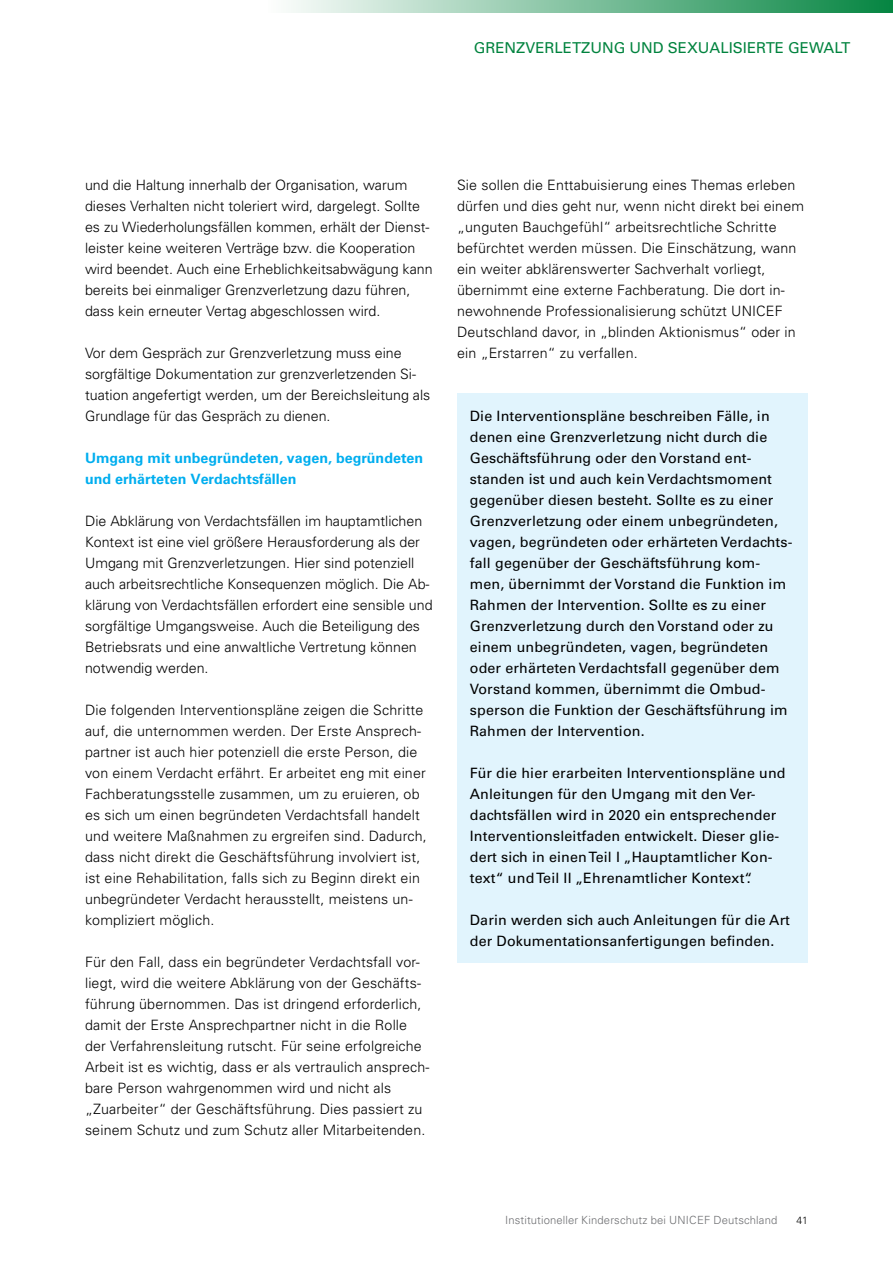
<style>
.page{position:relative;width:893px;height:1263px;background:#fff}
.page>*{position:absolute;margin:0;border:0;box-sizing:border-box;transform-origin:0 0}
.t1{font:15px "Univers LT Std";color:#00833e}
.t2{font:300 14.25px/21px "Univers";letter-spacing:.01em;color:#000}
.t3{font:14.25px/21px "Univers LT Std";letter-spacing:.01em;color:#000}
.t4{font:700 14.25px/21px "Univers CE";color:#00aeef}
.t5{font:300 11.25px "Univers LT Std";letter-spacing:.01em;color:#6d6e71}
.t6{font:300 10.5px "Univers LT Std";color:#000}
</style>
<div class="page">
<div style="left:457px;top:393px;width:351px;height:570px;background:#e1f4fd"></div>
<svg style="left:291px;top:0;width:602px;height:13px"></svg>
<p class="t1" style="left:474px;top:39px;width:11px">Grenzver</p>
<p class="t1" style="left:554px;top:39px;width:19px">letzun</p>
<p class="t1" style="left:614px;top:39px;width:28px">g und</p>
<p class="t1" style="left:668px;top:39px;width:70px">sexualisierte</p>
<p class="t1" style="left:788px;top:39px;width:13px">Gew</p>
<p class="t1" style="left:823px;top:39px;width:24px">alt</p>
<p class="t2" style="left:85px;top:175px;width:349px">und die Haltung innerhalb der Organisation, warum dieses Verhalten nicht toleriert wird, dargelegt. Sollte es zu Wiederholungsfällen kommen, erhält der Dienst&shy;leister keine weiteren Verträge bzw. die Kooperation wird beendet. Auch eine Erheblichkeitsabwägung kann bereits bei einmaliger Grenzverletzung dazu führen, dass kein erneuter Vertag abgeschlossen wird.</p>
<p class="t2" style="left:85px;top:343px;width:347px">Vor dem Gespräch zur Grenzverletzung muss eine sorgfältige Dokumentation zur grenzverletzenden Si&shy;tuation angefertigt werden, um der Bereichsleitung als Grundlage für das Gespräch zu dienen.</p>
<p class="t4" style="left:85px;top:448px;width:340px">Umgang mit unbegründeten, vagen, begründeten und erhärteten Verdachtsfällen</p>
<p class="t2" style="left:85px;top:511px;width:349px">Die Abklärung von Verdachtsfällen im hauptamtlichen Kontext ist eine viel größere Herausforderung als der Umgang mit Grenzverletzungen. Hier sind potenziell auch arbeitsrechtliche Konsequenzen möglich. Die Ab&shy;klärung von Verdachtsfällen erfordert eine sensible und sorgfältige Umgangsweise. Auch die Beteiligung des Betriebsrats und eine anwaltliche Vertretung können notwendig werden.</p>
<p class="t2" style="left:85px;top:700px;width:343px">Die folgenden Interventionspläne zeigen die Schritte auf, die unternommen werden. Der Erste Ansprech&shy;partner ist auch hier potenziell die erste Person, die von einem Verdacht erfährt. Er arbeitet eng mit einer Fachberatungsstelle zusammen, um zu eruieren, ob es sich um einen begründeten Verdachtsfall handelt und weitere Maßnahmen zu ergreifen sind. Dadurch, dass nicht direkt die Geschäftsführung involviert ist, ist eine Rehabilitation, falls sich zu Beginn direkt ein unbegründeter Verdacht herausstellt, meistens un&shy;kompliziert möglich.</p>
<p class="t2" style="left:85px;top:952px;width:346px">Für den Fall, dass ein begründeter Verdachtsfall vor&shy;liegt, wird die weitere Abklärung von der Geschäfts&shy;führung übernommen. Das ist dringend erforderlich, damit der Erste Ansprechpartner nicht in die Rolle der Verfahrensleitung rutscht. Für seine erfolgreiche Arbeit ist es wichtig, dass er als vertraulich ansprech&shy;bare Person wahrgenommen wird und nicht als „Zuarbeiter“ der Geschäftsführung. Dies passiert zu seinem Schutz und zum Schutz aller Mitarbeitenden.</p>
<p class="t2" style="left:457px;top:175px;width:348px">Sie sollen die Enttabuisierung eines Themas erleben dürfen und dies geht nur, wenn nicht direkt bei einem „unguten Bauchgefühl“ arbeitsrechtliche Schritte befürchtet werden müssen. Die Einschätzung, wann ein weiter abklärenswerter Sachverhalt vorliegt, übernimmt eine externe Fachberatung. Die dort in&shy;newohnende Professionalisierung schützt UNICEF Deutschland davor, in „blinden Aktionismus“ oder in ein „Erstarren“ zu verfallen.</p>
<p class="t3" style="left:470px;top:406px;width:324px">Die Interventionspläne beschreiben Fälle, in denen eine G renzverletzung nicht durch die<br>G eschäftsführung oder den Vorstand ent&shy;standen ist und auch kein Verdachtsmoment gegenüber diesen besteht. Sollte es zu einer<br>G renzverletzung oder einem unbegründeten, vagen, begründeten oder erhärteten Verdachts&shy;fall gegenüber der Geschäftsführung kom&shy;men, übernimmt der Vorstand die Funktion im Rahmen der Intervention. Sollte es zu einer<br>G renzverletzung durch den Vorstand oder zu einem unbegründeten, vagen, begründeten oder erhärteten Verdachtsfall gegenüber dem Vorstand kommen, übernimmt die Ombud&shy;sperson die Funktion der Geschäftsführung im Rahmen der Intervention.</p>
<p class="t3" style="left:470px;top:763px;width:317px">Für die hier erarbeiten Interventionspläne und Anleitungen für den Umgang mit den Ver&shy;dachtsfällen wird in 2020 ein entsprechender Interventionsleitfaden entwickelt. Dieser glie&shy;dert sich in einen Teil I „Hauptamtlicher Kon&shy;text“ und Teil II „Ehrenamtlicher Kontext“.</p>
<p class="t3" style="left:470px;top:910px;width:321px">Darin werden sich auch Anleitungen für die Art der Dokumentationsanfertigungen befinden.</p>
<p class="t5" style="left:505px;top:1213px;width:274px">Institutioneller Kinderschutz bei UNICEF Deutschland</p>
<p class="t6" style="left:797px;top:1214px;width:13px">41</p>
</div>
